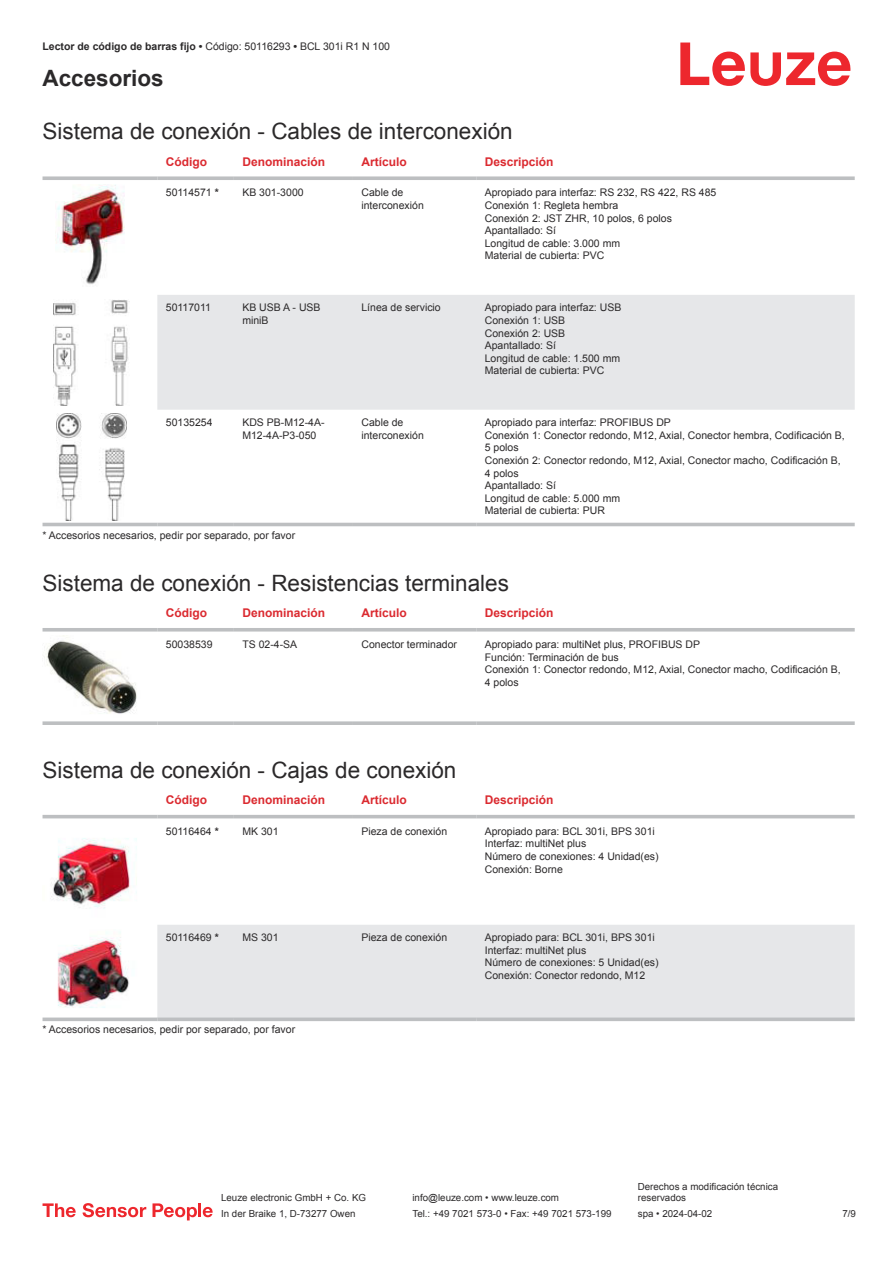
<style>
.page{position:relative;width:893px;height:1263px;background:#fff}
.page>*{position:absolute;margin:0;border:0;box-sizing:border-box;transform-origin:0 0}
.t1{font:22.5px "Arial";color:#2b292a}
.t2{font:700 22.5px "Arial";color:#2b292a}
.t3{font:700 12px "Arial";color:#db2a30}
.t4{font:10.5px/12.6px "Arial";color:#2b292a}
.t5{font:700 10.5px "Arial";color:#2b292a}
.t6{font:9.75px/11.7px "Arial";color:#2b292a}
.s1{font-weight:400}
.s2{font-weight:700}
</style>
<div class="page">
<svg style="left:680px;top:43px;width:170px;height:43px"></svg>
<svg style="left:43px;top:239px;width:812px;height:288px"></svg>
<div style="left:157px;top:295px;width:698px;height:115px;background:#e6e7e9"></div>
<svg style="left:43px;top:176px;width:114px;height:4px"></svg>
<svg style="left:157px;top:176px;width:77px;height:4px"></svg>
<svg style="left:234px;top:176px;width:119px;height:4px"></svg>
<svg style="left:353px;top:176px;width:123px;height:4px"></svg>
<svg style="left:476px;top:176px;width:379px;height:4px;background:#c4c6c8"></svg>
<hr style="left:43px;top:523px;width:114px;height:3px;background:#bdbfc1">
<hr style="left:157px;top:523px;width:77px;height:3px;background:#bdbfc1">
<hr style="left:234px;top:523px;width:119px;height:3px;background:#bdbfc1">
<hr style="left:353px;top:523px;width:123px;height:3px;background:#bdbfc1">
<hr style="left:476px;top:523px;width:379px;height:3px;background:#bdbfc1">
<img style="left:56px;top:184px;width:71px;height:107px">
<img style="left:53px;top:299px;width:77px;height:106px">
<img style="left:56px;top:414px;width:70px;height:106px">
<svg style="left:43px;top:631px;width:812px;height:5px"></svg>
<hr style="left:43px;top:628px;width:114px;height:3px;background:#bdbfc1">
<hr style="left:157px;top:628px;width:77px;height:3px;background:#bdbfc1">
<hr style="left:234px;top:628px;width:119px;height:3px;background:#bdbfc1">
<hr style="left:353px;top:628px;width:123px;height:3px;background:#bdbfc1">
<hr style="left:476px;top:628px;width:379px;height:3px;background:#bdbfc1">
<svg style="left:43px;top:721px;width:114px;height:4px"></svg>
<svg style="left:157px;top:721px;width:77px;height:4px"></svg>
<svg style="left:234px;top:721px;width:119px;height:4px"></svg>
<svg style="left:353px;top:721px;width:123px;height:4px"></svg>
<svg style="left:476px;top:721px;width:379px;height:4px;background:#c3c5c7"></svg>
<img style="left:44px;top:637px;width:93px;height:77px">
<svg style="left:43px;top:818px;width:812px;height:1px"></svg>
<div style="left:157px;top:925px;width:698px;height:92px;background:#e6e7e9"></div>
<hr style="left:43px;top:815px;width:114px;height:3px;background:#bdbfc1">
<hr style="left:157px;top:815px;width:77px;height:3px;background:#bdbfc1">
<hr style="left:234px;top:815px;width:119px;height:3px;background:#bdbfc1">
<hr style="left:353px;top:815px;width:123px;height:3px;background:#bdbfc1">
<hr style="left:476px;top:815px;width:379px;height:3px;background:#bdbfc1">
<svg style="left:43px;top:1017px;width:114px;height:4px"></svg>
<svg style="left:157px;top:1017px;width:77px;height:4px"></svg>
<svg style="left:234px;top:1017px;width:119px;height:4px"></svg>
<svg style="left:353px;top:1017px;width:123px;height:4px"></svg>
<svg style="left:476px;top:1017px;width:379px;height:4px;background:#c2c4c6"></svg>
<img style="left:51px;top:838px;width:86px;height:71px">
<img style="left:57px;top:932px;width:72px;height:76px">
<svg style="left:43px;top:1203px;width:33px;height:14px"></svg>
<svg style="left:83px;top:1203px;width:63px;height:14px"></svg>
<svg style="left:153px;top:1203px;width:44px;height:17px"></svg>
<hr style="left:198px;top:1203px;width:3px;height:14px;background:#ed272d">
<svg style="left:203px;top:1207px;width:10px;height:10px"></svg>
<p class="t5" style="left:43px;top:43px;width:349px">Lector de código de barras fijo • <span class="s1">Código: 50116293</span> • <span class="s1">BCL 301i R1 N 100</span></p>
<h1 class="t2" style="left:43px;top:70px;width:123px">Accesorios</h1>
<h1 class="t1" style="left:43px;top:123px;width:472px">Sistema de conexión - Cables de interconexión</h1>
<p class="t3" style="left:166px;top:157px;width:43px">Código</p>
<p class="t3" style="left:242px;top:157px;width:84px">Denominación</p>
<p class="t3" style="left:361px;top:157px;width:47px">Artículo</p>
<p class="t3" style="left:485px;top:157px;width:70px">Descripción</p>
<p class="t4" style="left:166px;top:187px;width:54px">50114571 <span class="s2">*</span></p>
<p class="t4" style="left:242px;top:187px;width:63px">KB 301-3000</p>
<p class="t4" style="left:361px;top:187px;width:64px">Cable de interconexión</p>
<p class="t4" style="left:485px;top:187px;width:233px">Apropiado para interfaz: RS 232, RS 422, RS 485<br>Conexión 1: Regleta hembra<br>Conexión 2: JST ZHR, 10 polos, 6 polos<br>Apantallado: Sí<br>Longitud de cable: 3.000 mm<br>Material de cubierta: PVC</p>
<p class="t4" style="left:166px;top:302px;width:47px">50117011</p>
<p class="t4" style="left:242px;top:302px;width:80px">KB USB A - USB miniB</p>
<p class="t4" style="left:361px;top:302px;width:81px">Línea de servicio</p>
<p class="t4" style="left:485px;top:302px;width:138px">Apropiado para interfaz: USB<br>Conexión 1: USB<br>Conexión 2: USB<br>Apantallado: Sí<br>Longitud de cable: 1.500 mm<br>Material de cubierta: PVC</p>
<p class="t4" style="left:166px;top:417px;width:48px">50135254</p>
<p class="t4" style="left:242px;top:417px;width:84px">KDS PB-M12-4A-<br>M12-4A-P3-050</p>
<p class="t4" style="left:361px;top:417px;width:64px">Cable de interconexión</p>
<p class="t4" style="left:485px;top:417px;width:362px">Apropiado para interfaz: PROFIBUS DP<br>Conexión 1: Conector redondo, M12, Axial, Conector hembra, Codificación B, 5 polos<br>Conexión 2: Conector redondo, M12, Axial, Conector macho, Codificación B, 4 polos<br>Apantallado: Sí<br>Longitud de cable: 5.000 mm<br>Material de cubierta: PUR</p>
<p class="t4" style="left:43px;top:530px;width:254px">* Accesorios necesarios, pedir por separado, por favor</p>
<h1 class="t1" style="left:43px;top:574px;width:468px">Sistema de conexión - Resistencias terminales</h1>
<p class="t3" style="left:166px;top:608px;width:43px">Código</p>
<p class="t3" style="left:242px;top:608px;width:84px">Denominación</p>
<p class="t3" style="left:361px;top:608px;width:47px">Artículo</p>
<p class="t3" style="left:485px;top:608px;width:70px">Descripción</p>
<p class="t4" style="left:166px;top:639px;width:48px">50038539</p>
<p class="t4" style="left:242px;top:639px;width:56px">TS 02-4-SA</p>
<p class="t4" style="left:361px;top:639px;width:97px">Conector terminador</p>
<p class="t4" style="left:485px;top:639px;width:358px">Apropiado para: multiNet plus, PROFIBUS DP<br>Función: Terminación de bus<br>Conexión 1: Conector redondo, M12, Axial, Conector macho, Codificación B, 4 polos</p>
<h1 class="t1" style="left:43px;top:761px;width:415px">Sistema de conexión - Cajas de conexión</h1>
<p class="t3" style="left:166px;top:795px;width:43px">Código</p>
<p class="t3" style="left:242px;top:795px;width:84px">Denominación</p>
<p class="t3" style="left:361px;top:795px;width:47px">Artículo</p>
<p class="t3" style="left:485px;top:795px;width:70px">Descripción</p>
<p class="t4" style="left:166px;top:826px;width:54px">50116464 <span class="s2">*</span></p>
<p class="t4" style="left:242px;top:826px;width:38px">MK 301</p>
<p class="t4" style="left:361px;top:826px;width:87px">Pieza de conexión</p>
<p class="t4" style="left:485px;top:826px;width:175px">Apropiado para: BCL 301i, BPS 301i<br>Interfaz: multiNet plus<br>Número de conexiones: 4 Unidad(es)<br>Conexión: Borne</p>
<p class="t4" style="left:166px;top:932px;width:54px">50116469 <span class="s2">*</span></p>
<p class="t4" style="left:242px;top:932px;width:38px">MS 301</p>
<p class="t4" style="left:361px;top:932px;width:87px">Pieza de conexión</p>
<p class="t4" style="left:485px;top:932px;width:175px">Apropiado para: BCL 301i, BPS 301i<br>Interfaz: multiNet plus<br>Número de conexiones: 5 Unidad(es)<br>Conexión: Conector redondo, M12</p>
<p class="t4" style="left:43px;top:1024px;width:254px">* Accesorios necesarios, pedir por separado, por favor</p>
<p class="t6" style="left:221px;top:1193px;width:146px">Leuze electronic GmbH + Co. KG</p>
<p class="t6" style="left:412px;top:1193px;width:148px">info@leuze.com • www.leuze.com</p>
<p class="t6" style="left:638px;top:1181px;width:142px">Derechos a modificación técnica reservados</p>
<p class="t6" style="left:221px;top:1209px;width:136px">In der Braike 1, D-73277 Owen</p>
<p class="t6" style="left:412px;top:1209px;width:201px">Tel.: +49 7021 573-0 • Fax: +49 7021 573-199</p>
<p class="t6" style="left:638px;top:1209px;width:76px">spa • 2024-04-02</p>
<p class="t6" style="left:842px;top:1209px;width:15px">7 /9</p>
</div>
